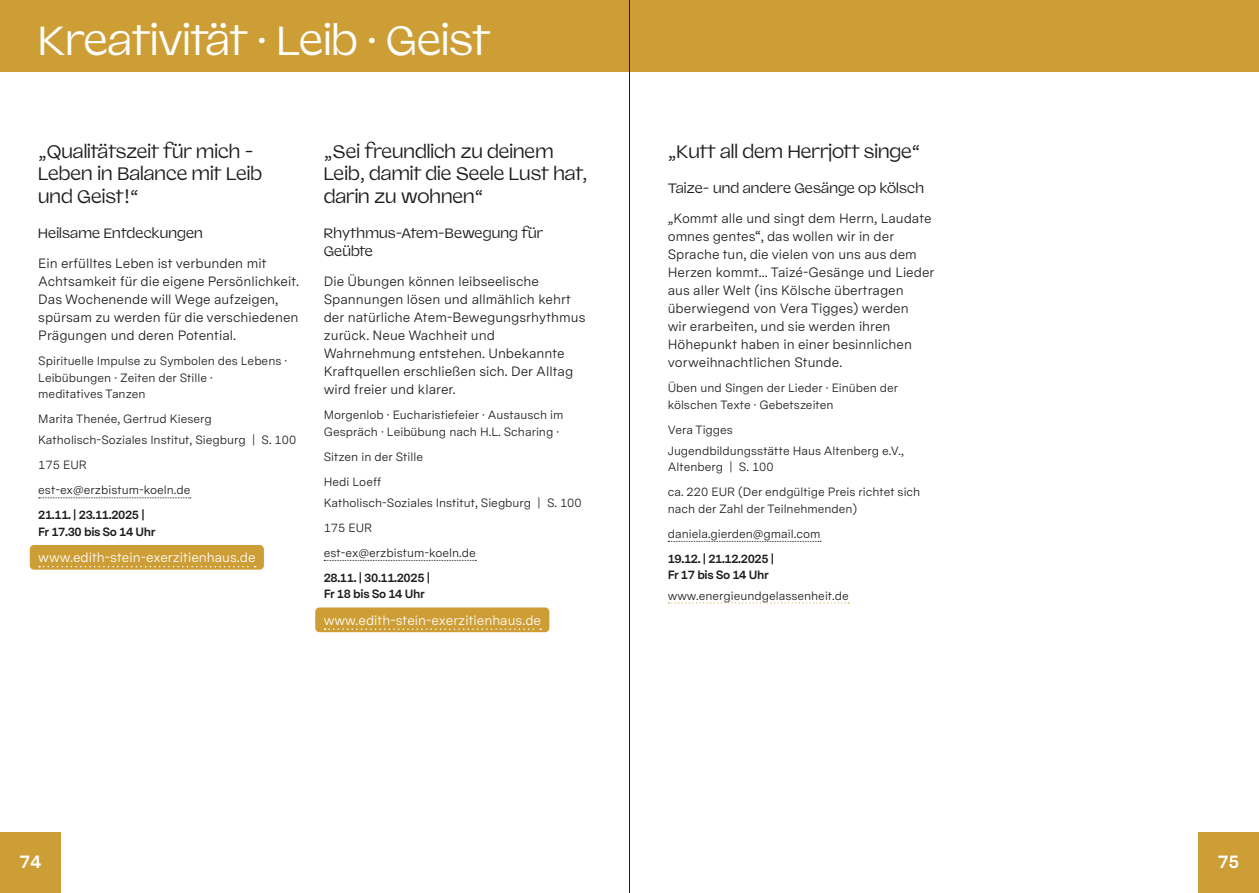
<style>
.page{position:relative;width:1259px;height:893px;background:#fff}
.page>*{position:absolute;margin:0;border:0;box-sizing:border-box;transform-origin:0 0}
.t1{font:40.5px "Valizas";color:#fff}
.t2{font:18px/22.5px "Valizas";color:#1d1d1b}
.t3{font:700 18px "Messina Sans";color:#fff}
.t4{font:13.5px/18px "Messina Sans";color:#1d1d1b}
.t5{font:13.5px/18px "Valizas";letter-spacing:.01em;color:#1d1d1b}
.t6{font:13.5px "Messina Sans";color:#fff}
.t7{font:12px/25px "Messina Sans";color:#1d1d1b}
.t8{font:700 12px/16.5px "Messina Sans";letter-spacing:-.03em;color:#1d1d1b}
</style>
<div class="page">
<div style="left:0;top:0;width:1259px;height:72px;background:#ce9e36"></div>
<div style="left:0;top:832px;width:61px;height:61px;background:#ce9e36"></div>
<div style="left:1198px;top:832px;width:61px;height:61px;background:#ce9e36"></div>
<svg style="left:668px;top:541px;width:153px;height:1px"></svg>
<svg style="left:668px;top:602px;width:181px;height:1px"></svg>
<svg style="left:324px;top:560px;width:152px;height:1px"></svg>
<div style="left:315px;top:607px;width:234px;height:25px;background:#ce9e36;border-radius:4px"></div>
<svg style="left:324px;top:628px;width:217px;height:2px"></svg>
<svg style="left:39px;top:497px;width:152px;height:1px"></svg>
<div style="left:30px;top:545px;width:234px;height:25px;background:#ce9e36;border-radius:4px"></div>
<svg style="left:39px;top:566px;width:217px;height:1px"></svg>
<hr style="left:629px;top:0;width:1px;height:893px;background:#1d1d1b">
<h1 class="t1" style="left:38px;top:10px;width:454px">Kreativität · Leib · Geist</h1>
<h2 class="t2" style="left:38px;top:139px;width:225px">„Qualitätszeit für mich -<br>Leben in Balance mit Leib und Geist!“</h2>
<p class="t5" style="left:38px;top:223px;width:166px">Heilsame Entdeckungen</p>
<p class="t4" style="left:38px;top:255px;width:262px">Ein erfülltes Leben ist verbunden mit Achtsamkeit für die eigene Persönlichkeit.<br>Das Wochenende will Wege aufzeigen, spürsam zu werden für die verschiedenen Prägungen und deren Potential.</p>
<p class="t7" style="left:38px;top:353px;width:250px;line-height:16.5px">Spirituelle Impulse zu Symbolen des Lebens ·<br>Leibübungen · Zeiten der Stille ·<br>meditatives Tanzen</p>
<p class="t7" style="left:38px;top:409px;width:259px;line-height:20.7px">Marita Thenée, Gertrud Kieserg<br>Katholisch-Soziales Institut, Siegburg | S. 100</p>
<p class="t7" style="left:38px;top:452px;width:154px">175 EUR est-ex@erzbistum-koeln.de</p>
<p class="t8" style="left:38px;top:506px;width:119px">21.11. | 23.11.2025 |<br>Fr 17.30 bis So 14 Uhr</p>
<p class="t6" style="left:38px;top:548px;width:219px">www.edith-stein-exerzitienhaus.de</p>
<h2 class="t2" style="left:324px;top:139px;width:265px">„Sei freundlich zu deinem<br>Leib, damit die Seele Lust hat, darin zu wohnen“</h2>
<p class="t5" style="left:324px;top:223px;width:221px">Rhythmus-Atem-Bewegung für<br>Geübte</p>
<p class="t4" style="left:324px;top:273px;width:263px">Die Übungen können leibseelische Spannungen lösen und allmählich kehrt der natürliche Atem-Bewegungsrhythmus zurück. Neue Wachheit und Wahrnehmung entstehen. Unbekannte Kraftquellen erschließen sich. Der Alltag wird freier und klarer.</p>
<p class="t7" style="left:324px;top:407px;width:241px;line-height:16.5px">Morgenlob · Eucharistiefeier · Austausch im<br>Gespräch · Leibübung nach H.L. Scharing ·</p>
<p class="t7" style="left:324px;top:444px;width:101px">Sitzen in der Stille<br>Hedi Loeff</p>
<p class="t7" style="left:324px;top:490px;width:259px">Katholisch-Soziales Institut, Siegburg | S. 100<br>175 EUR<br>est-ex@erzbistum-koeln.de</p>
<p class="t8" style="left:324px;top:569px;width:108px">28.11. | 30.11.2025 |<br>Fr 18 bis So 14 Uhr</p>
<p class="t6" style="left:324px;top:611px;width:219px">www.edith-stein-exerzitienhaus.de</p>
<h2 class="t2" style="left:668px;top:139px;width:254px">„Kutt all dem Herrjott singe“</h2>
<p class="t5" style="left:668px;top:178px;width:258px">Taize- und andere Gesänge op kölsch</p>
<p class="t4" style="left:668px;top:210px;width:268px">„Kommt alle und singt dem Herrn, Laudate omnes gentes“, das wollen wir in der Sprache tun, die vielen von uns aus dem Herzen kommt... Taizé-Gesänge und Lieder aus aller Welt (ins Kölsche übertragen überwiegend von Vera Tigges) werden<br>wir erarbeiten, und sie werden ihren Höhepunkt haben in einer besinnlichen vorweihnachtlichen Stunde.</p>
<p class="t7" style="left:668px;top:380px;width:232px;line-height:16.5px">Üben und Singen der Lieder · Einüben der kölschen Texte · Gebetszeiten</p>
<p class="t7" style="left:668px;top:419px;width:238px;line-height:20.7px">Vera Tigges<br>Jugendbildungsstätte Haus Altenberg e.V.,</p>
<p class="t7" style="left:668px;top:454px;width:254px">Altenberg | S. 100<br>ca. 220 EUR (Der endgültige Preis richtet sich</p>
<p class="t7" style="left:668px;top:496px;width:191px">nach der Zahl der Teilnehmenden) daniela.gierden@gmail.com</p>
<p class="t8" style="left:668px;top:550px;width:108px">19.12. | 21.12.2025 |<br>Fr 17 bis So 14 Uhr</p>
<p class="t7" style="left:668px;top:583px;width:183px">www.energieundgelassenheit.de</p>
<h2 class="t3" style="left:20px;top:849px;width:23px">74</h2>
<h2 class="t3" style="left:1217px;top:849px;width:23px">75</h2>
</div>
